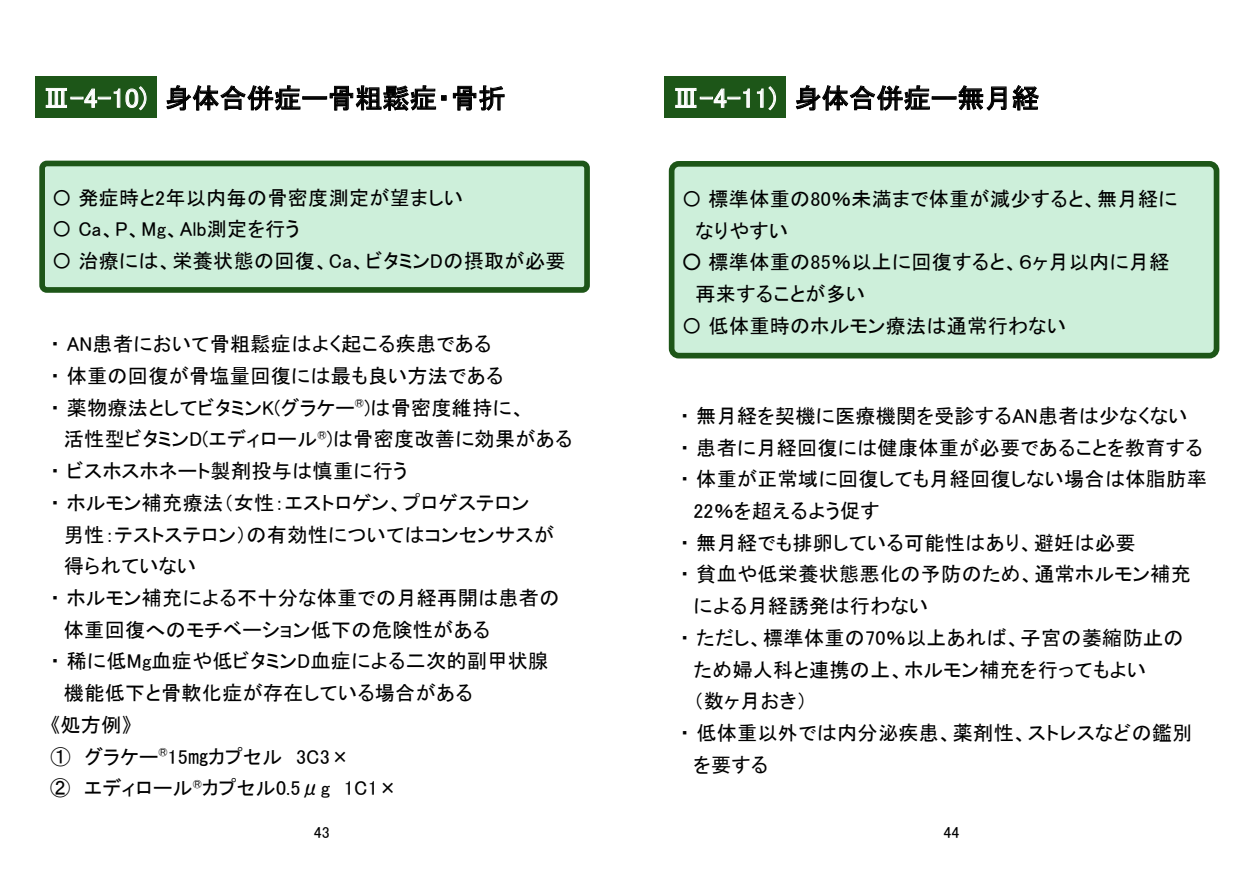
<style>
.page{position:relative;width:1259px;height:893px;background:#fff}
.page>*{position:absolute;margin:0;border:0;box-sizing:border-box;transform-origin:0 0}
.t1{font:27px "MS P Gothic";letter-spacing:-.005em;color:#000}
.t2{font:20.1px/31.7px "MS P Gothic";letter-spacing:.015em;color:#000}
.t3{font:15.9px "MS P Gothic";color:#000}
.s1{color:#fff}
</style>
<div class="page">
<div style="left:664px;top:76px;width:122px;height:42px;background:#1d5618"></div>
<svg style="left:675px;top:88px;width:75px;height:20px"></svg>
<svg style="left:757px;top:86px;width:19px;height:25px"></svg>
<svg style="left:795px;top:85px;width:135px;height:26px"></svg>
<div style="left:932px;top:96px;width:24px;height:3px;border:1px solid #000"></div>
<svg style="left:958px;top:85px;width:48px;height:26px"></svg>
<svg style="left:1012px;top:85px;width:27px;height:26px"></svg>
<div style="left:671px;top:164px;width:545px;height:192px;background:#cdefda;border-radius:7px"></div>
<div style="left:669px;top:161px;width:550px;height:197px;border:6px solid #1d5618;border-radius:7px"></div>
<div style="left:35px;top:76px;width:121px;height:42px;background:#1d5618"></div>
<svg style="left:46px;top:86px;width:101px;height:25px"></svg>
<svg style="left:166px;top:85px;width:135px;height:26px"></svg>
<div style="left:302px;top:96px;width:25px;height:3px;border:1px solid #000"></div>
<svg style="left:329px;top:85px;width:117px;height:26px"></svg>
<svg style="left:453px;top:85px;width:52px;height:26px"></svg>
<div style="left:42px;top:163px;width:545px;height:127px;background:#cdefda;border-radius:5px"></div>
<div style="left:39px;top:161px;width:551px;height:132px;border:6px solid #1d5618;border-radius:5px"></div>
<h1 class="t1" style="left:43px;top:84px;width:464px"><span class="s1">Ⅲ-4-10)</span> 身体合併症ー骨粗鬆症・骨折</h1>
<p class="t2" style="left:52px;top:182px;width:515px">〇発症時と2年以内毎の骨密度測定が望ましい<br>〇 Ca、P、Mg、Alb測定を行う<br>〇治療には、栄養状態の回復、Ca、ビタミンDの摂取が必要</p>
<p class="t2" style="left:50px;top:328px;width:443px">・ AN患者において骨粗鬆症はよく起こる疾患である</p>
<p class="t2" style="left:50px;top:360px;width:454px">・体重の回復が骨塩量回復には最も良い方法である</p>
<p class="t2" style="left:50px;top:392px;width:476px">・薬物療法としてビタミンK(グラケー<sup>®</sup>)は骨密度維持に、</p>
<p class="t2" style="left:64px;top:423px;width:510px">活性型ビタミンD(エディロール<sup>®</sup>)は骨密度改善に効果がある</p>
<p class="t2" style="left:50px;top:455px;width:358px">・ビスホスホネート製剤投与は慎重に行う</p>
<p class="t2" style="left:50px;top:487px;width:481px">・ホルモン補充療法（女性：エストロゲン、プロゲステロン</p>
<p class="t2" style="left:64px;top:518px;width:492px">男性：テストステロン）の有効性についてはコンセンサスが</p>
<p class="t2" style="left:64px;top:550px;width:134px">得られていない</p>
<p class="t2" style="left:50px;top:582px;width:510px">・ホルモン補充による不十分な体重での月経再開は患者の</p>
<p class="t2" style="left:64px;top:614px;width:428px">体重回復へのモチベーション低下の危険性がある</p>
<p class="t2" style="left:50px;top:645px;width:499px">・稀に低Mg血症や低ビタミンD血症による二次的副甲状腺</p>
<p class="t2" style="left:64px;top:677px;width:410px">機能低下と骨軟化症が存在している場合がある</p>
<p class="t2" style="left:50px;top:709px;width:83px">《処方例》</p>
<p class="t2" style="left:50px;top:740px;width:301px">① グラケー<sup>®</sup>15㎎カプセル 3C3×</p>
<p class="t2" style="left:50px;top:772px;width:349px">② エディロール<sup>®</sup>カプセル0.5μg 1C1×</p>
<p class="t3" style="left:314px;top:824px;width:17px">43</p>
<h1 class="t1" style="left:672px;top:84px;width:369px"><span class="s1">Ⅲ-4-11)</span> 身体合併症ー無月経</h1>
<p class="t2" style="left:695px;top:183px;width:483px;text-indent:-14px">〇標準体重の80％未満まで体重が減少すると、無月経になりやすい</p>
<p class="t2" style="left:682px;top:246px;width:489px">○ 標準体重の85％以上に回復すると、６ヶ月以内に月経</p>
<p class="t2" style="left:695px;top:278px;width:171px">再来することが多い</p>
<p class="t2" style="left:682px;top:310px;width:385px">〇低体重時のホルモン療法は通常行わない</p>
<p class="t2" style="left:680px;top:400px;width:509px">・無月経を契機に医療機関を受診するAN患者は少なくない</p>
<p class="t2" style="left:680px;top:431px;width:524px">・患者に月経回復には健康体重が必要であることを教育する</p>
<p class="t2" style="left:680px;top:463px;width:528px">・体重が正常域に回復しても月経回復しない場合は体脂肪率</p>
<p class="t2" style="left:693px;top:495px;width:188px">22％を超えるよう促す</p>
<p class="t2" style="left:680px;top:527px;width:457px">・無月経でも排卵している可能性はあり、避妊は必要</p>
<p class="t2" style="left:680px;top:558px;width:512px">・貧血や低栄養状態悪化の予防のため、通常ホルモン補充</p>
<p class="t2" style="left:693px;top:590px;width:236px">による月経誘発は行わない</p>
<p class="t2" style="left:680px;top:622px;width:505px">・ただし、標準体重の70％以上あれば、子宮の萎縮防止の</p>
<p class="t2" style="left:693px;top:653px;width:454px">ため婦人科と連携の上、ホルモン補充を行ってもよい</p>
<p class="t2" style="left:693px;top:685px;width:115px">（数ヶ月おき）</p>
<p class="t2" style="left:680px;top:717px;width:514px">・低体重以外では内分泌疾患、薬剤性、ストレスなどの鑑別</p>
<p class="t2" style="left:693px;top:749px;width:76px">を要する</p>
<p class="t3" style="left:943px;top:824px;width:17px">44</p>
</div>
